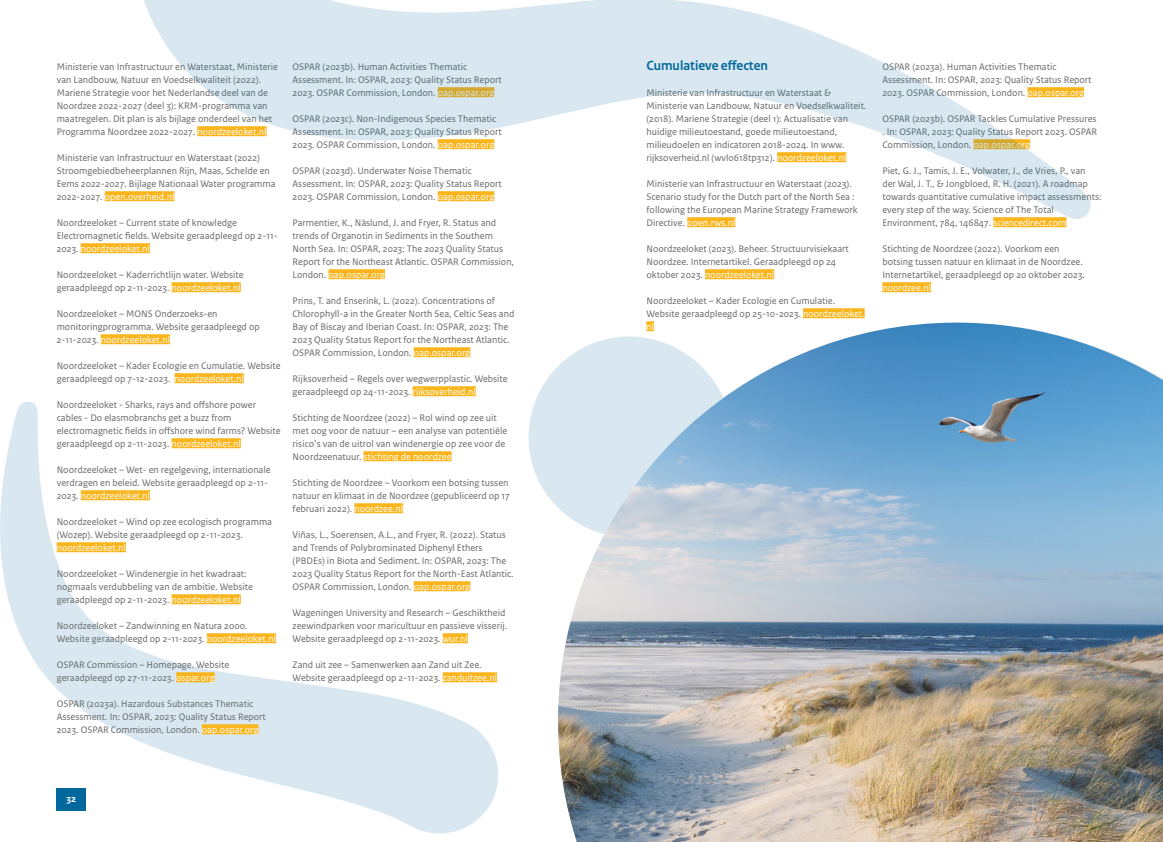
<style>
.page{position:relative;width:1163px;height:842px;background:#fff}
.page>*{position:absolute;margin:0;border:0;box-sizing:border-box;transform-origin:0 0}
.t1{font:700 14px "Rijksoverheid Sans Heading";color:#00689c}
.t2{font:10px/13px "Rijksoverheid Sans Text";color:#666766}
.t3{font:10px "Rijksoverheid Sans Text";color:#fff}
.t4{font:700 10px "Rijksoverheid Sans Text";color:#fff}
.s1{color:#fff}
</style>
<div class="page">
<svg style="left:0;top:401px;width:498px;height:433px"></svg>
<svg style="left:528px;top:367px;width:30px;height:141px;fill:#d9e8f0"></svg>
<div style="left:105px;top:191px;width:69px;height:10px;background:#fab51d"></div>
<div style="left:81px;top:243px;width:69px;height:10px;background:#fab51d"></div>
<div style="left:171px;top:282px;width:70px;height:10px;background:#fab51d"></div>
<div style="left:101px;top:334px;width:69px;height:10px;background:#fab51d"></div>
<div style="left:175px;top:373px;width:69px;height:10px;background:#fab51d"></div>
<div style="left:171px;top:438px;width:70px;height:10px;background:#fab51d"></div>
<div style="left:81px;top:490px;width:69px;height:10px;background:#fab51d"></div>
<div style="left:57px;top:542px;width:69px;height:10px;background:#fab51d"></div>
<div style="left:171px;top:594px;width:70px;height:10px;background:#fab51d"></div>
<div style="left:207px;top:633px;width:69px;height:10px;background:#fab51d"></div>
<div style="left:176px;top:672px;width:39px;height:10px;background:#fab51d"></div>
<div style="left:202px;top:724px;width:56px;height:10px;background:#fab51d"></div>
<div style="left:328px;top:269px;width:57px;height:10px;background:#fab51d"></div>
<div style="left:413px;top:347px;width:57px;height:10px;background:#fab51d"></div>
<div style="left:412px;top:386px;width:63px;height:10px;background:#fab51d"></div>
<div style="left:363px;top:451px;width:88px;height:10px;background:#fab51d"></div>
<div style="left:354px;top:503px;width:49px;height:10px;background:#fab51d"></div>
<div style="left:413px;top:581px;width:57px;height:10px;background:#fab51d"></div>
<div style="left:442px;top:633px;width:26px;height:10px;background:#fab51d"></div>
<div style="left:442px;top:672px;width:55px;height:10px;background:#fab51d"></div>
<img style="left:558px;top:323px;width:604px;height:519px">
<div style="left:687px;top:217px;width:48px;height:10px;background:#fab51d"></div>
<div style="left:705px;top:269px;width:69px;height:10px;background:#fab51d"></div>
<div style="left:803px;top:308px;width:61px;height:10px;background:#fab51d"></div>
<div style="left:646px;top:321px;width:8px;height:10px;background:#fab51d"></div>
<div style="left:993px;top:217px;width:73px;height:10px;background:#fab51d"></div>
<div style="left:882px;top:282px;width:48px;height:10px;background:#fab51d"></div>
<svg style="left:131px;top:0;width:960px;height:221px"></svg>
<div style="left:57px;top:788px;width:29px;height:23px;background:#00689c"></div>
<p class="t2" style="left:57px;top:60px;width:223px">Ministerie van Infrastructuur en Waterstaat, Ministerie van Landbouw, Natuur en Voedselkwaliteit (2022).<br>Mariene Strategie voor het Nederlandse deel van de Noordzee 2022-2027 (deel 3): KRM-programma van maatregelen. Dit plan is als bijlage onderdeel van het Programma Noordzee 2022-2027. <span class="s1">noordzeeloket.nl</span></p>
<p class="t2" style="left:57px;top:151px;width:220px">Ministerie van Infrastructuur en Waterstaat (2022)<br>Stroomgebiedbeheerplannen Rijn, Maas, Schelde en Eems 2022-2027. Bijlage Nationaal Water programma 2022-2027. <span class="s1">open.overheid.nl</span></p>
<p class="t2" style="left:57px;top:216px;width:222px">Noordzeeloket – Current state of knowledge<br>Electromagnetic fields. Website geraadpleegd op 2-11-<br>2023. <span class="s1">noordzeeloket.nl</span></p>
<p class="t2" style="left:57px;top:268px;width:188px">Noordzeeloket – Kaderrichtlijn water. Website geraadpleegd op 2-11-2023. <span class="s1">noordzeeloket.nl</span></p>
<p class="t2" style="left:57px;top:307px;width:204px">Noordzeeloket – MONS Onderzoeks-en monitoringprogramma. Website geraadpleegd op<br>2-11-2023. <span class="s1">noordzeeloket.nl</span></p>
<p class="t2" style="left:57px;top:359px;width:225px">Noordzeeloket – Kader Ecologie en Cumulatie. Website geraadpleegd op 7-12-2023. <span class="s1">noordzeeloket.nl</span></p>
<p class="t2" style="left:57px;top:398px;width:225px">Noordzeeloket - Sharks, rays and offshore power cables - Do elasmobranchs get a buzz from electromagnetic fields in offshore wind farms? Website geraadpleegd op 2-11-2023. <span class="s1">noordzeeloket.nl</span></p>
<p class="t2" style="left:57px;top:463px;width:215px">Noordzeeloket – Wet- en regelgeving, internationale verdragen en beleid. Website geraadpleegd op 2-11-<br>2023. <span class="s1">noordzeeloket.nl</span></p>
<p class="t2" style="left:57px;top:515px;width:217px">Noordzeeloket – Wind op zee ecologisch programma (Wozep). Website geraadpleegd op 2-11-2023.</p>
<p class="t3" style="left:57px;top:542px;width:71px">noordzeeloket.nl</p>
<p class="t2" style="left:57px;top:567px;width:198px">Noordzeeloket – Windenergie in het kwadraat: nogmaals verdubbeling van de ambitie. Website geraadpleegd op 2-11-2023. <span class="s1">noordzeeloket.nl</span></p>
<p class="t2" style="left:57px;top:619px;width:221px">Noordzeeloket – Zandwinning en Natura 2000.<br>Website geraadpleegd op 2-11-2023. <span class="s1">noordzeeloket.nl</span></p>
<p class="t2" style="left:57px;top:658px;width:174px">OSPAR Commission – Homepage. Website geraadpleegd op 27-11-2023. <span class="s1">ospar.org</span></p>
<p class="t2" style="left:57px;top:697px;width:211px">OSPAR (2023a). Hazardous Substances Thematic<br>Assessment. In: OSPAR, 2023: Quality Status Report<br>2023. OSPAR Commission, London. <span class="s1">oap.ospar.org</span></p>
<p class="t2" style="left:292px;top:60px;width:211px">OSPAR (2023b). Human Activities Thematic<br>Assessment. In: OSPAR, 2023: Quality Status Report<br>2023. OSPAR Commission, London. <span class="s1">oap.ospar.org</span></p>
<p class="t2" style="left:292px;top:112px;width:211px">OSPAR (2023c). Non-Indigenous Species Thematic<br>Assessment. In: OSPAR, 2023: Quality Status Report<br>2023. OSPAR Commission, London. <span class="s1">oap.ospar.org</span></p>
<p class="t2" style="left:292px;top:164px;width:211px">OSPAR (2023d). Underwater Noise Thematic<br>Assessment. In: OSPAR, 2023: Quality Status Report<br>2023. OSPAR Commission, London. <span class="s1">oap.ospar.org</span></p>
<p class="t2" style="left:292px;top:216px;width:223px">Parmentier, K., Näslund, J. and Fryer, R. Status and trends of Organotin in Sediments in the Southern North Sea. In: OSPAR, 2023: The 2023 Quality Status Report for the Northeast Atlantic. OSPAR Commission, London. <span class="s1">oap.ospar.org</span></p>
<p class="t2" style="left:292px;top:294px;width:223px">Prins, T. and Enserink, L. (2022). Concentrations of Chlorophyll-a in the Greater North Sea, Celtic Seas and Bay of Biscay and Iberian Coast. In: OSPAR, 2023: The 2023 Quality Status Report for the Northeast Atlantic.<br>OSPAR Commission, London. <span class="s1">oap.ospar.org</span></p>
<p class="t2" style="left:292px;top:372px;width:217px">Rijksoverheid – Regels over wegwerpplastic. Website geraadpleegd op 24-11-2023. <span class="s1">rijksoverheid.nl</span></p>
<p class="t2" style="left:292px;top:411px;width:216px">Stichting de Noordzee (2022) – Rol wind op zee uit met oog voor de natuur – een analyse van potentiële risico’s van de uitrol van windenergie op zee voor de Noordzeenatuur. <span class="s1">stichting de noordzee</span></p>
<p class="t2" style="left:292px;top:476px;width:219px">Stichting de Noordzee – Voorkom een botsing tussen natuur en klimaat in de Noordzee (gepubliceerd op 17 februari 2022). <span class="s1">noordzee.nl</span></p>
<p class="t2" style="left:292px;top:528px;width:222px">Viñas, L., Soerensen, A.L., and Fryer, R. (2022). Status and Trends of Polybrominated Diphenyl Ethers (PBDEs) in Biota and Sediment. In: OSPAR, 2023: The 2023 Quality Status Report for the North-East Atlantic.<br>OSPAR Commission, London. <span class="s1">oap.ospar.org</span></p>
<p class="t2" style="left:292px;top:606px;width:216px">Wageningen University and Research – Geschiktheid zeewindparken voor maricultuur en passieve visserij.<br>Website geraadpleegd op 2-11-2023. <span class="s1">wur.nl</span></p>
<p class="t2" style="left:292px;top:658px;width:206px">Zand uit zee – Samenwerken aan Zand uit Zee.<br>Website geraadpleegd op 2-11-2023. <span class="s1">zanduitzee.nl</span></p>
<p class="t4" style="left:66px;top:793px;width:11px">32</p>
<h1 class="t1" style="left:646px;top:57px;width:123px">Cumulatieve effecten</h1>
<p class="t2" style="left:646px;top:86px;width:221px">Ministerie van Infrastructuur en Waterstaat &amp; Ministerie van Landbouw, Natuur en Voedselkwaliteit. (2018). Mariene Strategie (deel 1): Actualisatie van huidige milieutoestand, goede milieutoestand, milieudoelen en indicatoren 2018-2024. In www. rijksoverheid.nl (wvl0618tp312). <span class="s1">noordzeeloket.nl</span></p>
<p class="t2" style="left:646px;top:177px;width:213px">Ministerie van Infrastructuur en Waterstaat (2023).<br>Scenario study for the Dutch part of the North Sea : following the European Marine Strategy Framework Directive. <span class="s1">open.rws.nl</span></p>
<p class="t2" style="left:646px;top:242px;width:204px">Noordzeeloket (2023). Beheer. Structuurvisiekaart<br>Noordzee. Internetartikel. Geraadpleegd op 24 oktober 2023. <span class="s1">noordzeeloket.nl</span></p>
<p class="t2" style="left:646px;top:294px;width:220px">Noordzeeloket – Kader Ecologie en Cumulatie.<br>Website geraadpleegd op 25-10-2023. <span class="s1">noordzeeloket. nl</span></p>
<p class="t2" style="left:882px;top:60px;width:211px">OSPAR (2023a). Human Activities Thematic<br>Assessment. In: OSPAR, 2023: Quality Status Report<br>2023. OSPAR Commission, London. <span class="s1">oap.ospar.org</span></p>
<p class="t2" style="left:882px;top:112px;width:216px;text-align:justify">OSPAR (2023b). OSPAR Tackles Cumulative Pressures . In: OSPAR, 2023: Quality Status Report 2023. OSPAR Commission, London. <span class="s1">oap.ospar.org</span></p>
<p class="t2" style="left:882px;top:164px;width:220px">Piet, G. J., Tamis, J. E., Volwater, J., de Vries, P., van der Wal, J. T., &amp; Jongbloed, R. H. (2021). A roadmap towards quantitative cumulative impact assessments: every step of the way. Science of The Total Environment, 784, 146847. <span class="s1">sciencedirect.com</span></p>
<p class="t2" style="left:882px;top:242px;width:204px">Stichting de Noordzee (2022). Voorkom een botsing tussen natuur en klimaat in de Noordzee.<br>Internetartikel, geraadpleegd op 20 oktober 2023.</p>
<p class="t3" style="left:882px;top:282px;width:50px">noordzee.nl</p>
</div>
